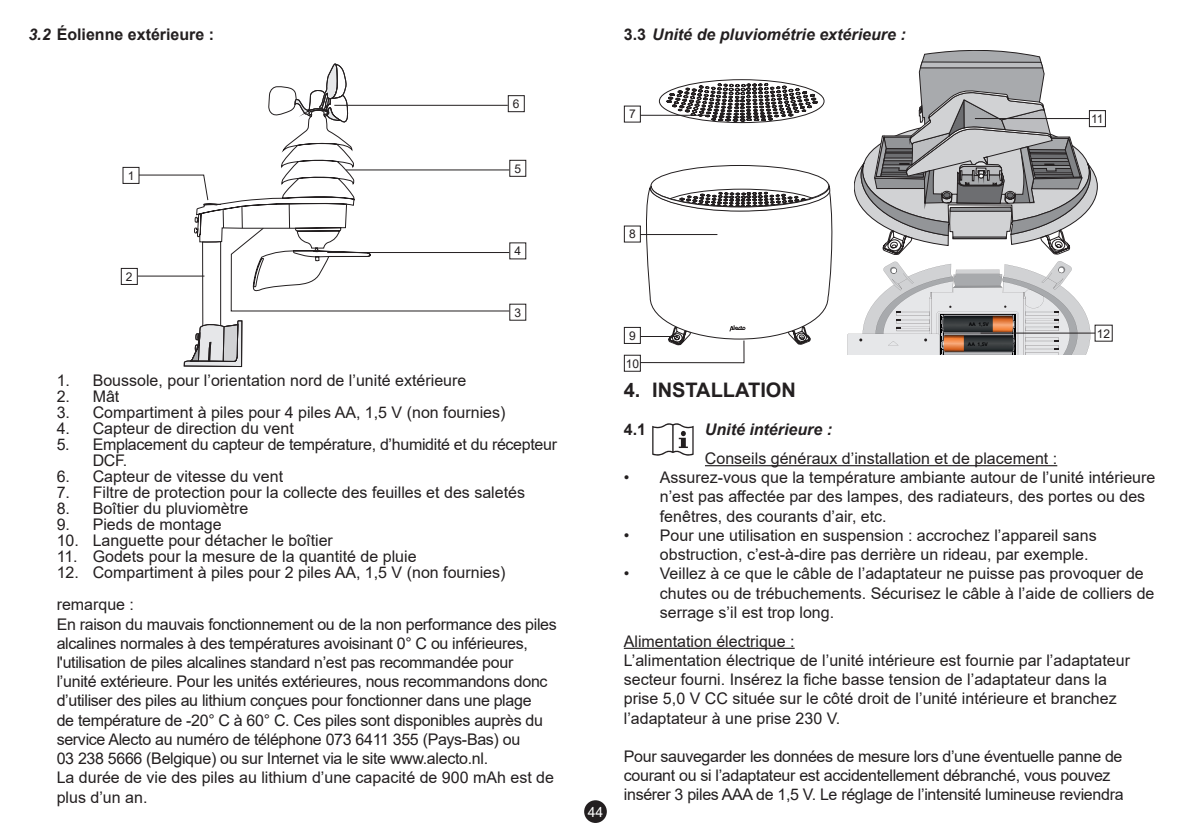
<style>
.page{position:relative;width:1191px;height:840px;background:#fff}
.page>*{position:absolute;margin:0;border:0;box-sizing:border-box;transform-origin:0 0}
.t1{font:700 20px "Arial";color:#231f20}
.t2{font:16px/19.2px "Arial";color:#231f20}
.t3{font:16px/19.2px "Arial";letter-spacing:-.02em;color:#231f20}
.t4{font:italic 700 16px "Arial";color:#231f20}
.t5{font:700 16px "Arial";color:#231f20}
.t6{font:14px "Arial";color:#fff}
.t7{font:12px "Arial";color:#231f20}
.t8{font:700 5px "Arial";color:#000002}
.s1{font-style:italic}
.s2{font-style:normal}
</style>
<div class="page">
<div style="left:584px;top:799px;width:23px;height:23px;background:#231f20;border-radius:50%"></div>
<hr style="left:705px;top:465px;width:352px;height:1px;background:#231f20">
<hr style="left:624px;top:647px;width:170px;height:1px;background:#231f20">
<svg style="left:652px;top:423px;width:41px;height:32px"></svg>
<div style="left:509px;top:160px;width:17px;height:17px;border:1px solid #231f20"></div>
<div style="left:508px;top:95px;width:17px;height:17px;border:1px solid #231f20"></div>
<div style="left:122px;top:167px;width:17px;height:17px;border:1px solid #231f20"></div>
<div style="left:121px;top:268px;width:17px;height:17px;border:1px solid #231f20"></div>
<svg style="left:138px;top:63px;width:372px;height:305px"></svg>
<svg style="left:854px;top:50px;width:243px;height:205px"></svg>
<div style="left:659px;top:79px;width:165px;height:44px;border:1px solid #231f20;border-radius:50%"></div>
<svg style="left:667px;top:83px;width:150px;height:38px"></svg>
<div style="left:624px;top:105px;width:17px;height:17px;border:1px solid #231f20"></div>
<div style="left:624px;top:225px;width:17px;height:17px;border:1px solid #231f20"></div>
<div style="left:1089px;top:110px;width:17px;height:17px;border:1px solid #231f20"></div>
<div style="left:624px;top:327px;width:17px;height:17px;border:1px solid #231f20"></div>
<hr style="left:640px;top:115px;width:66px;height:1px;background:#231f20">
<div style="left:624px;top:354px;width:17px;height:17px;border:1px solid #231f20"></div>
<svg style="left:639px;top:182px;width:193px;height:181px"></svg>
<hr style="left:975px;top:118px;width:114px;height:1px;background:#231f20">
<svg style="left:847px;top:261px;width:243px;height:94px"></svg>
<hr style="left:980px;top:332px;width:115px;height:1px;background:#231f20">
<h2 class="t5" style="left:28px;top:23px;width:187px"><span class="s1">3.2</span> Éolienne extérieure :</h2>
<p class="t7" style="left:128px;top:167px;width:8px">1</p>
<p class="t7" style="left:126px;top:268px;width:8px">2</p>
<p class="t7" style="left:513px;top:95px;width:8px">6</p>
<p class="t7" style="left:514px;top:160px;width:8px">5</p>
<p class="t7" style="left:514px;top:243px;width:8px">4</p>
<p class="t7" style="left:514px;top:304px;width:8px">3</p>
<p class="t2" style="left:57px;top:370px;width:411px">1. Boussole, pour l’orientation nord de l’unité extérieure</p>
<p class="t2" style="left:57px;top:386px;width:64px">2. Mât</p>
<p class="t2" style="left:57px;top:402px;width:450px">3. Compartiment à piles pour 4 piles AA, 1,5 V (non fournies)</p>
<p class="t2" style="left:57px;top:418px;width:238px">4. Capteur de direction du vent</p>
<p class="t3" style="left:93px;top:436px;width:466px;line-height:16px;text-indent:-36px">5. Emplacement du capteur de température, d’humidité et du récepteur<br>DCF.</p>
<p class="t2" style="left:57px;top:466px;width:228px">6. Capteur de vitesse du vent</p>
<p class="t2" style="left:57px;top:482px;width:470px">7. Filtre de protection pour la collecte des feuilles et des saletés</p>
<p class="t2" style="left:57px;top:498px;width:193px">8. Boîtier du pluviomètre</p>
<p class="t2" style="left:57px;top:514px;width:166px">9. Pieds de montage</p>
<p class="t2" style="left:57px;top:530px;width:278px">10. Languette pour détacher le boîtier</p>
<p class="t2" style="left:57px;top:546px;width:361px">11. Godets pour la mesure de la quantité de pluie</p>
<p class="t2" style="left:57px;top:562px;width:450px">12. Compartiment à piles pour 2 piles AA, 1,5 V (non fournies)</p>
<p class="t2" style="left:57px;top:594px;width:79px">remarque :</p>
<p class="t3" style="left:57px;top:614px;width:501px">En raison du mauvais fonctionnement ou de la non performance des piles alcalines normales à des températures avoisinant 0° C ou inférieures, l'utilisation de piles alcalines standard n’est pas recommandée pour l’unité extérieure. Pour les unités extérieures, nous recommandons donc d’utiliser des piles au lithium conçues pour fonctionner dans une plage<br>de température de -20° C à 60° C. Ces piles sont disponibles auprès du service Alecto au numéro de téléphone 073 6411 355 (Pays-Bas) ou<br>03 238 5666 (Belgique) ou sur Internet via le site www.alecto.nl.</p>
<p class="t2" style="left:57px;top:767px;width:499px">La durée de vie des piles au lithium d’une capacité de 900 mAh est de plus d’un an.</p>
<h2 class="t4" style="left:624px;top:24px;width:283px"><span class="s2">3.3</span> Unité de pluviométrie extérieure :</h2>
<p class="t7" style="left:629px;top:106px;width:8px">7</p>
<p class="t7" style="left:1091px;top:110px;width:14px">11</p>
<p class="t7" style="left:629px;top:226px;width:8px">8</p>
<p class="t6" style="left:587px;top:801px;width:17px">44</p>
<p class="t7" style="left:629px;top:327px;width:8px">9</p>
<p class="t7" style="left:625px;top:355px;width:15px">10</p>
<p class="t8" style="left:968px;top:320px;width:22px">AA 1,5V</p>
<p class="t8" style="left:968px;top:340px;width:22px">AA 1,5V</p>
<p class="t7" style="left:1097px;top:325px;width:15px">12</p>
<h1 class="t1" style="left:624px;top:375px;width:174px">4. INSTALLATION</h1>
<h2 class="t5" style="left:624px;top:418px;width:24px">4.1</h2>
<h2 class="t4" style="left:705px;top:418px;width:129px">Unité intérieure :</h2>
<p class="t2" style="left:705px;top:448px;width:354px">Conseils généraux d’installation et de placement :</p>
<p class="t2" style="left:660px;top:467px;width:497px;text-indent:-36px">• Assurez-vous que la température ambiante autour de l’unité intérieure n’est pas affectée par des lampes, des radiateurs, des portes ou des fenêtres, des courants d’air, etc.</p>
<p class="t2" style="left:660px;top:525px;width:438px;text-indent:-36px">• Pour une utilisation en suspension : accrochez l’appareil sans obstruction, c’est-à-dire pas derrière un rideau, par exemple.</p>
<p class="t2" style="left:660px;top:563px;width:496px;text-indent:-36px">• Veillez à ce que le câble de l’adaptateur ne puisse pas provoquer de chutes ou de trébuchements. Sécurisez le câble à l’aide de colliers de serrage s’il est trop long.</p>
<p class="t2" style="left:624px;top:631px;width:172px">Alimentation électrique :</p>
<p class="t2" style="left:624px;top:650px;width:508px">L’alimentation électrique de l’unité intérieure est fournie par l’adaptateur secteur fourni. Insérez la fiche basse tension de l’adaptateur dans la prise 5,0 V CC située sur le côté droit de l’unité intérieure et branchez l’adaptateur à une prise 230 V.</p>
<p class="t3" style="left:624px;top:746px;width:501px">Pour sauvegarder les données de mesure lors d’une éventuelle panne de courant ou si l’adaptateur est accidentellement débranché, vous pouvez insérer 3 piles AAA de 1,5 V. Le réglage de l’intensité lumineuse reviendra</p>
</div>
